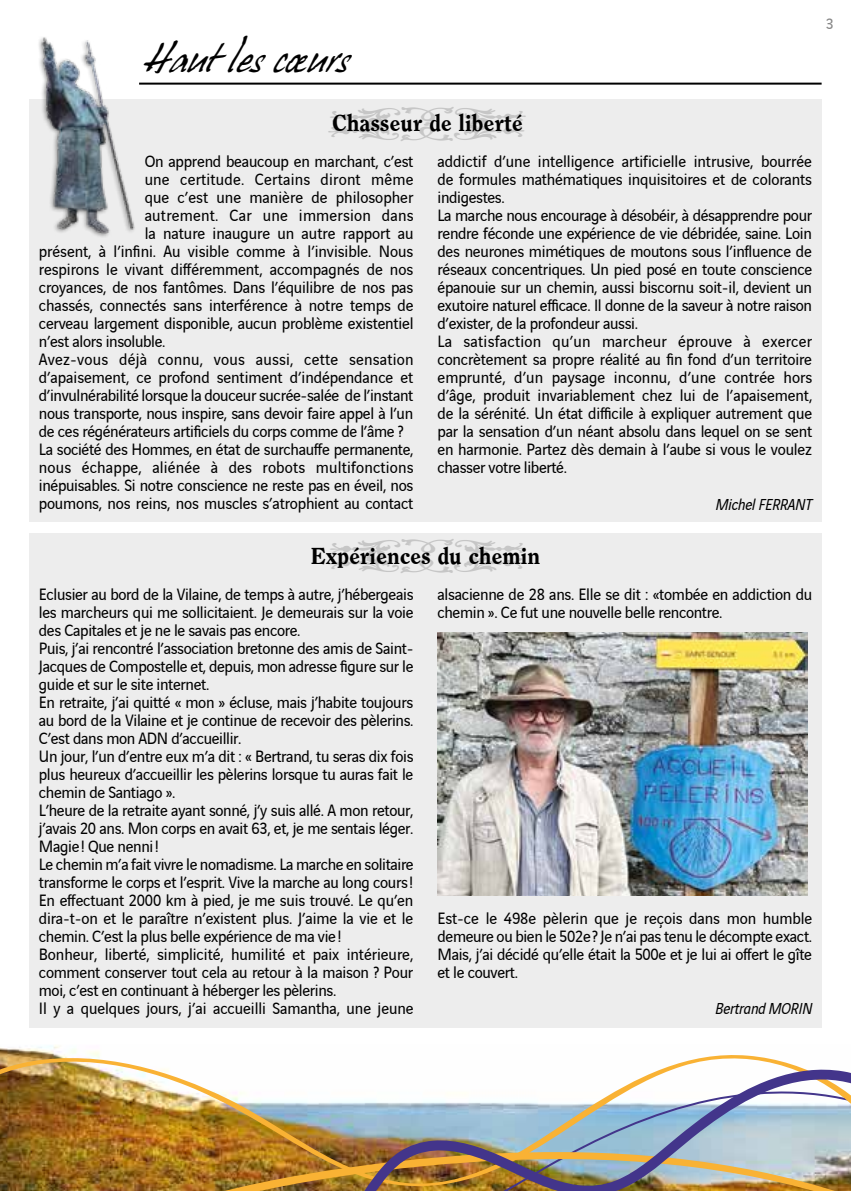
<style>
.page{position:relative;width:851px;height:1191px;background:#fff}
.page>*{position:absolute;margin:0;border:0;box-sizing:border-box;transform-origin:0 0}
.t1{font:36px "Hans Hand";letter-spacing:-.01em;color:#000}
.t2{font:800 24px "Clearface";color:#000}
.t3{font:18.6px "Bodoni Ornaments ITCTT";color:#c6c6c6;scale:1.97 1}
.t4{font:17.4px/18px "Vinci Sans";letter-spacing:-.015em;color:#000;scale:.95 1}
.t5{font:17.4px "Vinci Sans";letter-spacing:.01em;color:#000;scale:.95 1}
.t6{font:17.4px "Vinci Sans";letter-spacing:.015em;color:#000;scale:.95 1}
.t7{font:italic 17.2px "Vinci Sans";letter-spacing:-.01em;color:#000;scale:.95 1}
.t8{font:16px "Vinci Sans";color:#878787}
</style>
<div class="page">
<img style="left:0;top:1046px;width:787px;height:145px">
<img style="left:23px;top:1151px;width:300px;height:40px">
<img style="left:323px;top:1063px;width:527px;height:128px">
<div style="left:29px;top:99px;width:792px;height:423px;background:#ededed"></div>
<div style="left:29px;top:533px;width:792px;height:495px;background:#ededed"></div>
<div style="left:37px;top:34px;width:99px;height:204px;background:#000;opacity:.45"></div>
<img style="left:40px;top:35px;width:96px;height:199px">
<hr style="left:139px;top:83px;width:682px;height:2px;background:#000">
<img style="left:437px;top:632px;width:370px;height:263px">
<h1 class="t1" style="left:144px;top:38px;width:205px">Haut les cœurs</h1>
<p class="t8" style="left:825px;top:12px;width:9px">3</p>
<p class="t3" style="left:454px;top:125px;width:29px;rotate:-180deg">■</p>
<p class="t3" style="left:400px;top:122px;width:29px">■</p>
<h2 class="t2" style="left:332px;top:109px;width:192px">Chasseur de liberté</h2>
<p class="t4" style="left:145px;top:151px;width:284px">On apprend beaucoup en marchant, c’est</p>
<p class="t5" style="left:145px;top:167px;width:284px">une certitude. Certains diront même</p>
<p class="t4" style="left:145px;top:187px;width:284px">que c’est une manière de philosopher</p>
<p class="t6" style="left:145px;top:203px;width:284px">autrement. Car une immersion dans</p>
<p class="t4" style="left:145px;top:223px;width:284px">la nature inaugure un autre rapport au</p>
<p class="t4" style="left:39px;top:241px;width:395px">présent, à l’infini. Au visible comme à l’invisible. Nous</p>
<p class="t4" style="left:39px;top:259px;width:395px">respirons le vivant différemment, accompagnés de nos</p>
<p class="t4" style="left:39px;top:277px;width:395px">croyances, de nos fantômes. Dans l’équilibre de nos pas</p>
<p class="t4" style="left:39px;top:295px;width:396px">chassés, connectés sans interférence à notre temps de</p>
<p class="t4" style="left:39px;top:313px;width:396px">cerveau largement disponible, aucun problème existentiel</p>
<p class="t4" style="left:39px;top:331px;width:135px">n’est alors insoluble.</p>
<p class="t5" style="left:39px;top:347px;width:396px">Avez-vous déjà connu, vous aussi, cette sensation</p>
<p class="t4" style="left:39px;top:367px;width:395px">d’apaisement, ce profond sentiment d’indépendance et</p>
<p class="t4" style="left:39px;top:385px;width:396px">d’invulnérabilité lorsque la douceur sucrée-salée de l’instant</p>
<p class="t4" style="left:39px;top:403px;width:395px">nous transporte, nous inspire, sans devoir faire appel à l’un</p>
<p class="t4" style="left:39px;top:421px;width:385px">de ces régénérateurs artificiels du corps comme de l’âme ?</p>
<p class="t4" style="left:39px;top:439px;width:396px">La société des Hommes, en état de surchauffe permanente,</p>
<p class="t5" style="left:39px;top:455px;width:396px">nous échappe, aliénée à des robots multifonctions</p>
<p class="t4" style="left:39px;top:475px;width:395px">inépuisables. Si notre conscience ne reste pas en éveil, nos</p>
<p class="t4" style="left:39px;top:493px;width:395px">poumons, nos reins, nos muscles s’atrophient au contact</p>
<p class="t4" style="left:437px;top:151px;width:396px">addictif d’une intelligence artificielle intrusive, bourrée de formules mathématiques inquisitoires et de colorants indigestes.<br>La marche nous encourage à désobéir, à désapprendre pour rendre féconde une expérience de vie débridée, saine. Loin des neurones mimétiques de moutons sous l’influence de réseaux concentriques. Un pied posé en toute conscience épanouie sur un chemin, aussi biscornu soit-il, devient un exutoire naturel efficace. Il donne de la saveur à notre raison d’exister, de la profondeur aussi.<br>La satisfaction qu’un marcheur éprouve à exercer concrètement sa propre réalité au fin fond d’un territoire emprunté, d’un paysage inconnu, d’une contrée hors d’âge, produit invariablement chez lui de l’apaisement, de la sérénité. Un état difficile à expliquer autrement que par la sensation d’un néant absolu dans lequel on se sent en harmonie. Partez dès demain à l’aube si vous le voulez chasser votre liberté.</p>
<p class="t7" style="left:715px;top:491px;width:103px">Michel FERRANT</p>
<h2 class="t2" style="left:311px;top:541px;width:231px">Expériences du chemin</h2>
<p class="t4" style="left:39px;top:583px;width:396px">Eclusier au bord de la Vilaine, de temps à autre, j’hébergeais les marcheurs qui me sollicitaient. Je demeurais sur la voie des Capitales et je ne le savais pas encore.<br>Puis, j’ai rencontré l’association bretonne des amis de Saint-Jacques de Compostelle et, depuis, mon adresse figure sur le guide et sur le site internet.<br>En retraite, j’ai quitté « mon » écluse, mais j’habite toujours au bord de la Vilaine et je continue de recevoir des pèlerins.<br>C’est dans mon ADN d’accueillir.<br>Un jour, l’un d’entre eux m’a dit : « Bertrand, tu seras dix fois plus heureux d’accueillir les pèlerins lorsque tu auras fait le chemin de Santiago ».<br>L’heure de la retraite ayant sonné, j’y suis allé. A mon retour, j’avais 20 ans. Mon corps en avait 63, et, je me sentais léger.<br>Magie! Que nenni!<br>Le chemin m’a fait vivre le nomadisme. La marche en solitaire transforme le corps et l’esprit. Vive la marche au long cours!<br>En effectuant 2000 km à pied, je me suis trouvé. Le qu’en dira-t-on et le paraître n’existent plus. J’aime la vie et le chemin. C’est la plus belle expérience de ma vie!<br>Bonheur, liberté, simplicité, humilité et paix intérieure, comment conserver tout cela au retour à la maison ? Pour moi, c’est en continuant à héberger les pèlerins.<br>Il y a quelques jours, j’ai accueilli Samantha, une jeune</p>
<p class="t4" style="left:437px;top:583px;width:396px">alsacienne de 28 ans. Elle se dit : «tombée en addiction du chemin ». Ce fut une nouvelle belle rencontre.</p>
<p class="t3" style="left:454px;top:557px;width:29px;rotate:-180deg">■</p>
<p class="t3" style="left:400px;top:555px;width:29px">■</p>
<p class="t4" style="left:437px;top:907px;width:396px;text-align:justify">Est-ce le 498e pèlerin que je reçois dans mon humble demeure ou bien le 502e? Je n’ai pas tenu le décompte exact.<br>Mais, j’ai décidé qu’elle était la 500e et je lui ai offert le gîte et le couvert.</p>
<p class="t7" style="left:715px;top:995px;width:103px">Bertrand MORIN</p>
</div>
